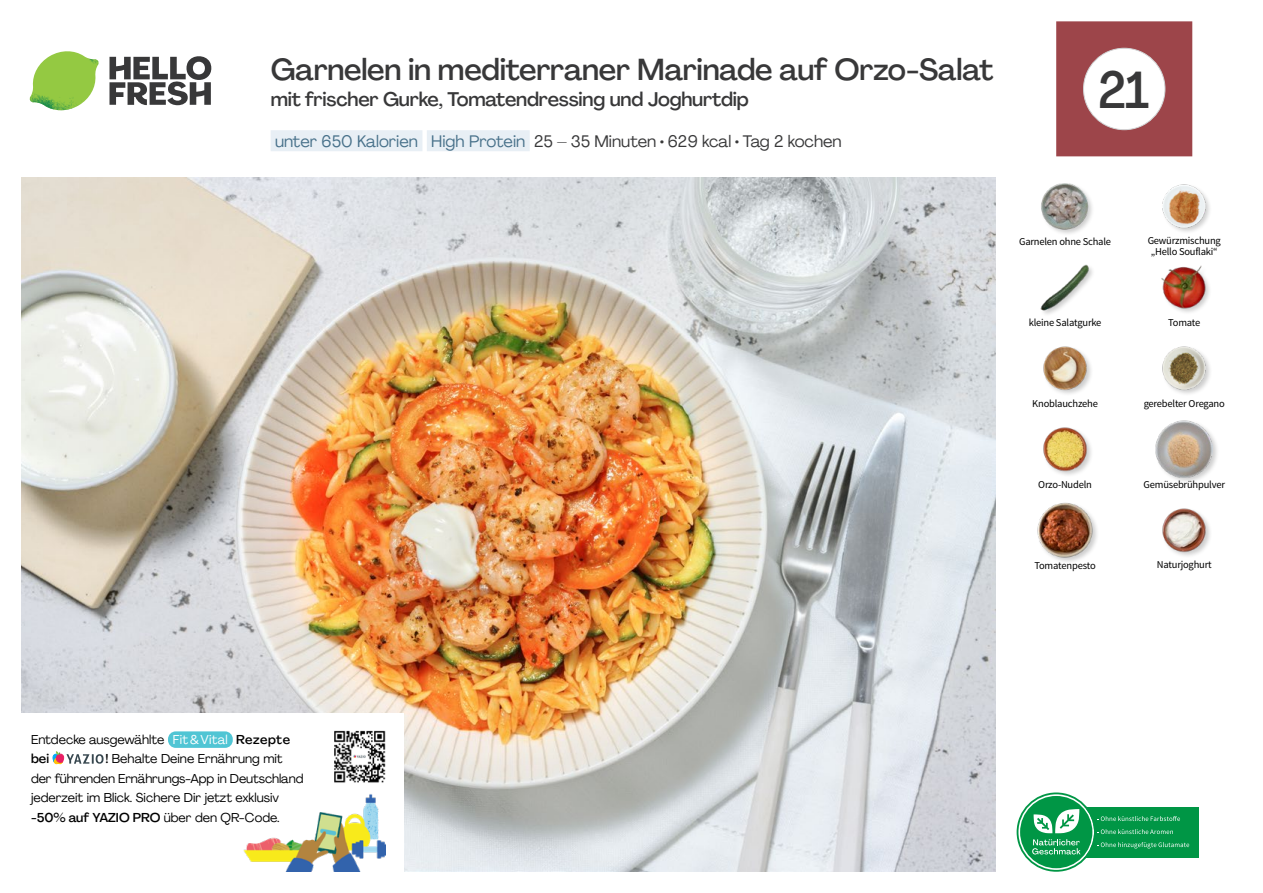
<style>
.page{position:relative;width:1263px;height:893px;background:#fff}
.page>*{position:absolute;margin:0;border:0;box-sizing:border-box;transform-origin:0 0}
.t1{font:500 51.3px "Agrandir";color:#383839;scale:.93 1}
.t2{font:500 30px "Agrandir";letter-spacing:-.01em;color:#383839}
.t3{font:500 19.5px "Agrandir";letter-spacing:-.01em;color:#383839}
.t4{font:16.5px "Agrandir";color:#383839}
.t5{font:12.75px/19.5px "Agrandir";color:#000}
.t6{font:10.5px/10.5px "Source Sans Pro";letter-spacing:-.02em;color:#000;text-align:center}
.s1{color:#48718a}
.s2{color:#fff}
.s3{font-weight:500}
</style>
<div class="page">
<svg style="left:109px;top:56px;width:102px;height:49px"></svg>
<svg style="left:34px;top:51px;width:62px;height:41px"></svg>
<img style="left:67px;top:51px;width:32px;height:27px">
<img style="left:33px;top:74px;width:59px;height:11px">
<img style="left:30px;top:78px;width:60px;height:32px">
<img style="left:65px;top:85px;width:27px;height:25px">
<img style="left:1041px;top:183px;width:51px;height:51px">
<img style="left:1162px;top:184px;width:48px;height:48px">
<img style="left:1161px;top:265px;width:49px;height:48px">
<img style="left:1040px;top:264px;width:53px;height:50px">
<img style="left:1043px;top:346px;width:48px;height:48px">
<img style="left:1162px;top:346px;width:48px;height:48px">
<img style="left:1162px;top:508px;width:48px;height:48px">
<div style="left:1037px;top:501px;width:63px;height:63px;background:#000;opacity:.2"></div>
<img style="left:1037px;top:501px;width:57px;height:57px">
<img style="left:1043px;top:427px;width:48px;height:48px">
<div style="left:1155px;top:419px;width:65px;height:65px;background:#000;opacity:.2"></div>
<img style="left:1155px;top:420px;width:58px;height:57px">
<div style="left:271px;top:130px;width:151px;height:21px;background:#e8eff5"></div>
<div style="left:427px;top:130px;width:103px;height:21px;background:#e8eff5"></div>
<div style="left:1083px;top:807px;width:116px;height:50px;background:#009645"></div>
<svg style="left:1016px;top:792px;width:173px;height:80px"></svg>
<img style="left:21px;top:177px;width:974px;height:695px">
<div style="left:1056px;top:21px;width:136px;height:135px;background:#9d454a"></div>
<div style="left:1083px;top:48px;width:82px;height:82px;background:#fff;border-radius:50%"></div>
<div style="left:1083px;top:48px;width:82px;height:82px;border:1px solid #d1d3d4;border-radius:50%"></div>
<div style="left:0;top:713px;width:403px;height:180px;background:#fff"></div>
<div style="left:168px;top:731px;width:65px;height:17px;background:#50c5d4;border-radius:8px"></div>
<svg style="left:53px;top:751px;width:51px;height:13px"></svg>
<img style="left:334px;top:730px;width:52px;height:47px">
<img style="left:243px;top:777px;width:143px;height:95px">
<h2 class="t2" style="left:271px;top:51px;width:724px">Garnelen in mediterraner Marinade auf Orzo-Salat</h2>
<h3 class="t3" style="left:271px;top:87px;width:480px">mit frischer Gurke, Tomatendressing und Joghurtdip</h3>
<p class="t4" style="left:275px;top:131px;width:568px"><span class="s1">unter 650 Kalorien High Protein</span> 25 – 35 Minuten • 629 kcal • Tag 2 kochen</p>
<h1 class="t1" style="left:1098px;top:58px;width:56px">21</h1>
<p class="t6" style="left:1019px;top:236px;width:93px">Garnelen ohne Schale</p>
<p class="t6" style="left:1148px;top:236px;width:75px">Gewürzmischung „Hello Souflaki“</p>
<p class="t6" style="left:1029px;top:317px;width:74px">kleine Salatgurke</p>
<p class="t6" style="left:1168px;top:317px;width:34px">Tomate</p>
<p class="t6" style="left:1032px;top:398px;width:67px">Knoblauchzehe</p>
<p class="t6" style="left:1144px;top:398px;width:83px">gerebelter Oregano</p>
<p class="t6" style="left:1038px;top:479px;width:55px">Orzo-Nudeln</p>
<p class="t6" style="left:1143px;top:479px;width:83px">Gemüsebrühpulver</p>
<p class="t6" style="left:1034px;top:560px;width:63px">Tomatenpesto</p>
<p class="t6" style="left:1157px;top:560px;width:56px">Naturjoghurt</p>
<p class="t5" style="left:31px;top:729px;width:261px">Entdecke ausgewählte <span class="s2">Fit &amp;Vital</span> <span class="s3">Rezepte bei</span></p>
<p class="t5" style="left:31px;top:749px;width:274px;text-indent:74px"><span class="s3">!</span> Behalte Deine Ernährung mit der führenden Ernährungs-App in Deutschland jederzeit im Blick. Sichere Dir jetzt exklusiv <span class="s3">-50% auf YAZIO PRO</span> über den QR-Code.</p>
</div>
